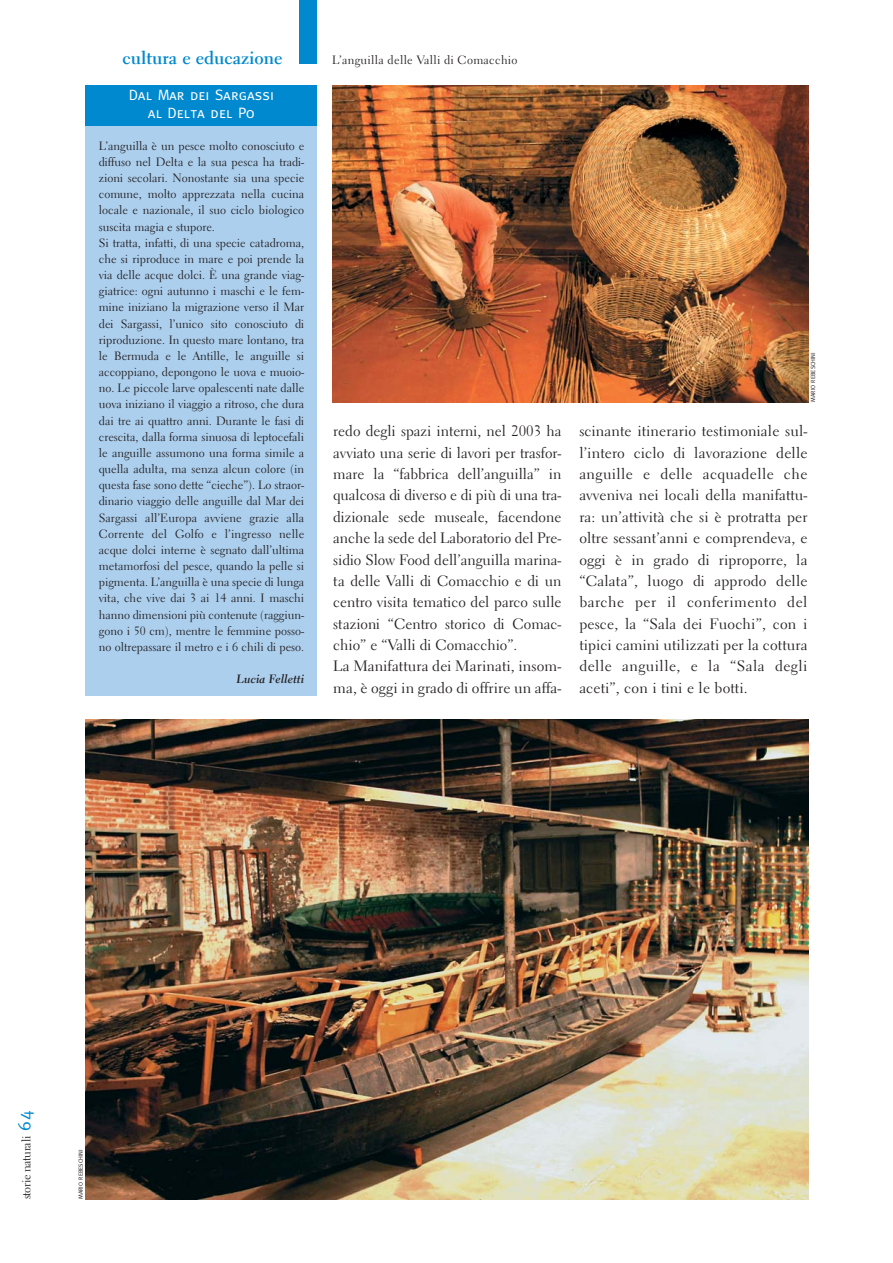
<style>
.page{position:relative;width:893px;height:1263px;background:#fff}
.page>*{position:absolute;margin:0;border:0;box-sizing:border-box;transform-origin:0 0}
.t1{font:700 18px "Electra LH";color:#0089cf}
.t2{font:15px/21.5px "Electra LH";color:#231f20}
.t3{font:15px/18px "Meta Caps";color:#fff;text-align:center}
.t4{font:12px/16.2px "Electra LH";color:#231f20}
.t5{font:12px "Electra LH";letter-spacing:.025em;color:#231f20}
.t6{font:12px "Electra LH";letter-spacing:-.025em;color:#231f20}
.t7{font:12px "Electra LH Bold Cursive";color:#231f20}
.t8{font:6px "Meta";color:#231f20}
.s1{font-family:"Meta";font-size:18px;color:#0089cf}
</style>
<div class="page">
<div style="left:299px;top:0;width:17px;height:64px;background:#0089cf"></div>
<img style="left:332px;top:86px;width:477px;height:316px">
<img style="left:86px;top:719px;width:723px;height:480px">
<div style="left:86px;top:109px;width:231px;height:586px;background:#accfee"></div>
<div style="left:86px;top:85px;width:231px;height:40px;background:#0089cf"></div>
<h1 class="t1" style="left:123px;top:50px;width:161px">cultura e educazione</h1>
<p class="t3" style="left:129px;top:86px;width:147px">Dal Mar dei Sargassi al Delta del Po</p>
<p class="t4" style="left:99px;top:139px;width:207px">L’anguilla è un pesce molto conosciuto e diffuso nel Delta e la sua pesca ha tradi&shy;zioni secolari. Nonostante sia una specie comune, molto apprezzata nella cucina locale e nazionale, il suo ciclo biologico suscita magia e stupore.<br>Si tratta, infatti, di una specie catadroma, che si riproduce in mare e poi prende la via delle acque dolci. È una grande viag&shy;giatrice: ogni autunno i maschi e le fem&shy;mine iniziano la migrazione verso il Mar dei Sargassi, l’unico sito conosciuto di riproduzione. In questo mare lontano, tra le Bermuda e le Antille, le anguille si accoppiano, depongono le uova e muoio&shy;no. Le piccole larve opalescenti nate dalle uova iniziano il viaggio a ritroso, che dura dai tre ai quattro anni. Durante le fasi di crescita, dalla forma sinuosa di leptocefali le anguille assumono una forma simile a quella adulta, ma senza alcun colore (in questa fase sono dette “cieche”). Lo straor&shy;dinario viaggio delle anguille dal Mar dei Sargassi all’Europa avviene grazie alla Corrente del Golfo e l’ingresso nelle acque dolci interne è segnato dall’ultima metamorfosi del pesce, quando la pelle si pigmenta. L’anguilla è una specie di lunga vita, che vive dai 3 ai 14 anni. I maschi hanno dimensioni più contenute (raggiun&shy;gono i 50 cm), mentre le femmine posso&shy;no oltrepassare il metro e i 6 chili di peso.</p>
<p class="t7" style="left:236px;top:674px;width:69px">Lucia Felletti</p>
<p class="t5" style="left:332px;top:55px;width:187px">L’anguilla delle Valli di Comacchio</p>
<p class="t8" style="left:810px;top:402px;width:51px;rotate:-90deg">MARIO REBESCHINI</p>
<p class="t2" style="left:333px;top:422px;width:230px">redo degli spazi interni, nel 2003 ha avviato una serie di lavori per trasfor&shy;mare la “fabbrica dell’anguilla” in qualcosa di diverso e di più di una tra&shy;dizionale sede museale, facendone anche la sede del Laboratorio del Pre&shy;sidio Slow Food dell’anguilla marina&shy;ta delle Valli di Comacchio e di un centro visita tematico del parco sulle stazioni “Centro storico di Comac&shy;chio” e “Valli di Comacchio”.<br>La Manifattura dei Marinati, insom&shy;ma, è oggi in grado di offrire un affa-</p>
<p class="t2" style="left:579px;top:422px;width:230px;text-align:justify">scinante itinerario testimoniale sul&shy;l’intero ciclo di lavorazione delle anguille e delle acquadelle che avveniva nei locali della manifattu&shy;ra: un’attività che si è protratta per oltre sessant’anni e comprendeva, e oggi è in grado di riproporre, la “Calata”, luogo di approdo delle barche per il conferimento del pesce, la “Sala dei Fuochi”, con i tipici camini utilizzati per la cottura delle anguille, e la “Sala degli aceti”, con i tini e le botti.</p>
<p class="t6" style="left:21px;top:1199px;width:91px;rotate:-90deg">storie naturali <span class="s1">64</span></p>
<p class="t8" style="left:79px;top:1199px;width:51px;rotate:-90deg">MARIO REBESCHINI</p>
</div>
